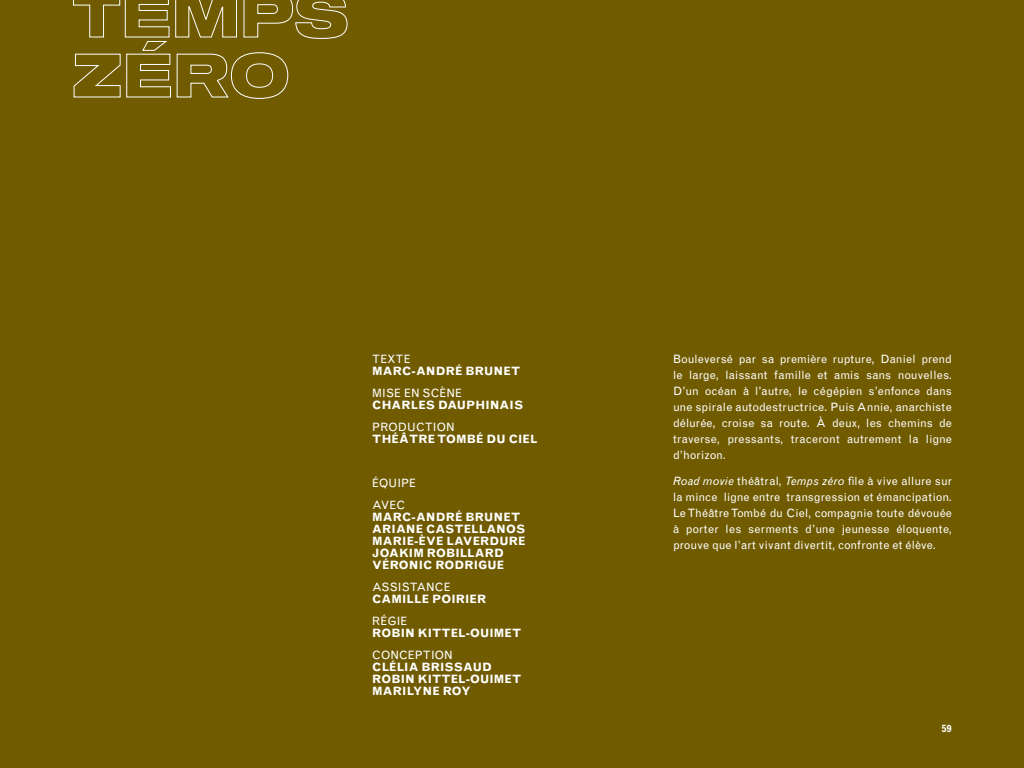
<style>
.page{position:relative;width:1024px;height:768px;background:#705b00}
.page>*{position:absolute;margin:0;border:0;box-sizing:border-box;transform-origin:0 0}
.t1{font:11.5px/16px "Grotesque";letter-spacing:.01em;color:#fff;text-align:justify}
.t2{font:700 11.5px/12px "Grotesque";letter-spacing:.01em;color:#fff}
.t3{font:700 10px "Grotesque";color:#fff}
.s1{font-style:italic}
</style>
<div class="page">
<svg style="left:73px;top:0;width:275px;height:99px"></svg>
<p class="t1" style="left:372px;top:351px;width:40px">TEXTE</p>
<p class="t2" style="left:372px;top:365px;width:149px">MARC-ANDRÉ BRUNET</p>
<p class="t1" style="left:372px;top:385px;width:91px">MISE EN SCÈNE</p>
<p class="t2" style="left:372px;top:399px;width:152px">CHARLES DAUPHINAIS</p>
<p class="t1" style="left:372px;top:419px;width:84px">PRODUCTION</p>
<p class="t2" style="left:372px;top:433px;width:167px">THÉÂTRE TOMBÉ DU CIEL</p>
<p class="t1" style="left:372px;top:472px;width:45px;line-height:22px">ÉQUIPE<br>AVEC</p>
<p class="t2" style="left:372px;top:511px;width:155px">MARC-ANDRÉ BRUNET<br>ARIANE CASTELLANOS<br>MARIE-ÈVE LAVERDURE<br>JOAKIM ROBILLARD<br>VÉRONIC RODRIGUE</p>
<p class="t1" style="left:372px;top:579px;width:80px">ASSISTANCE</p>
<p class="t2" style="left:372px;top:593px;width:115px">CAMILLE POIRIER</p>
<p class="t1" style="left:372px;top:613px;width:37px">RÉGIE</p>
<p class="t2" style="left:372px;top:627px;width:151px">ROBIN KITTEL-OUIMET</p>
<p class="t1" style="left:372px;top:647px;width:82px">CONCEPTION</p>
<p class="t2" style="left:372px;top:661px;width:151px">CLÉLIA BRISSAUD<br>ROBIN KITTEL-OUIMET<br>MARILYNE ROY</p>
<p class="t1" style="left:673px;top:351px;width:281px">Bouleversé par sa première rupture, Daniel prend le large, laissant famille et amis sans nouvelles.<br>D’un océan à l’autre, le cégépien s’enfonce dans une spirale autodestructrice. Puis Annie, anarchiste délurée, croise sa route. À deux, les chemins de traverse, pressants, traceront autrement la ligne d’horizon.</p>
<p class="t1" style="left:673px;top:473px;width:281px"><span class="s1">Road movie</span> théâtral, <span class="s1">Temps zéro</span> file à vive allure sur la mince ligne entre transgression et émancipation.<br>Le Théâtre Tombé du Ciel, compagnie toute dévouée à porter les serments d’une jeunesse éloquente, prouve que l’art vivant divertit, confronte et élève.</p>
<p class="t3" style="left:942px;top:722px;width:11px">59</p>
</div>
